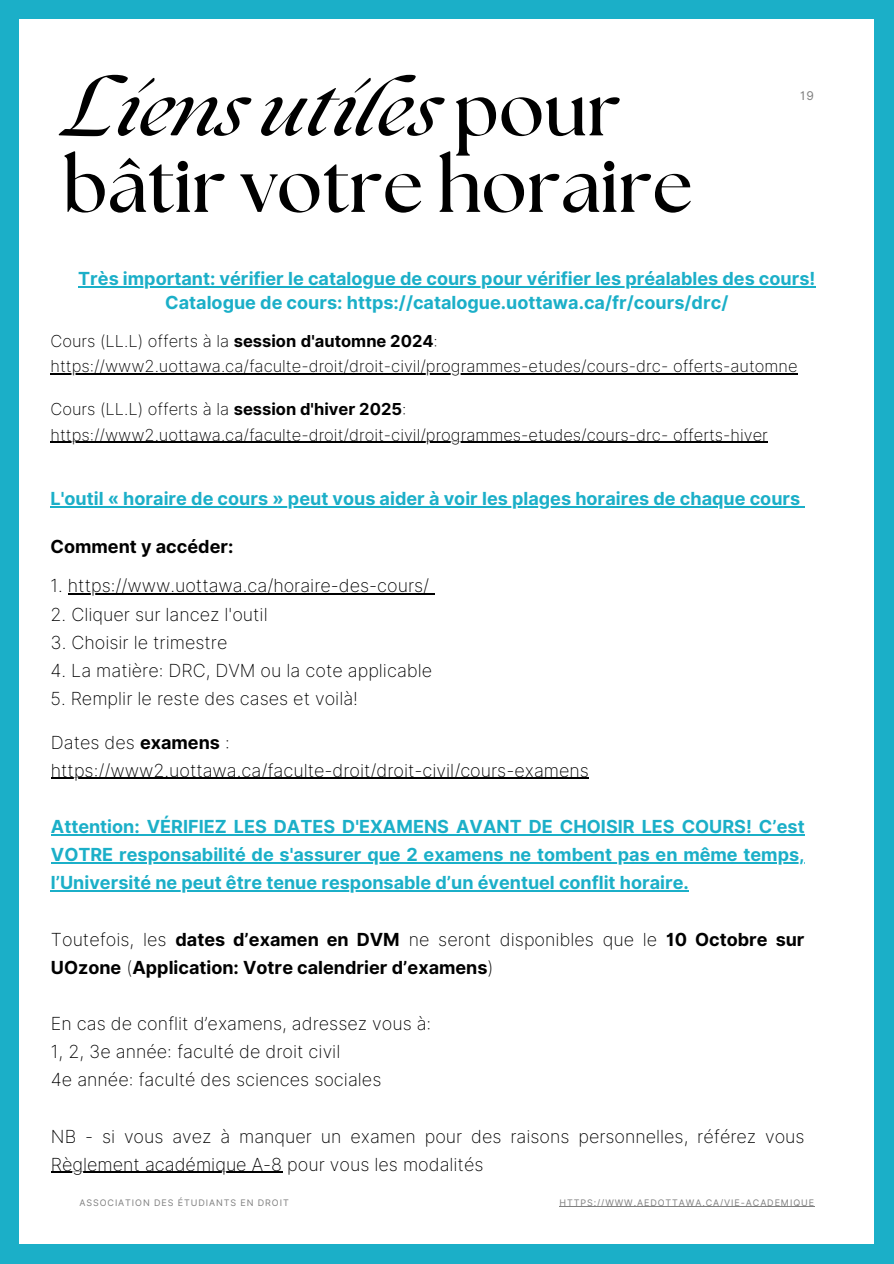
<style>
.page{position:relative;width:894px;height:1264px;background:#fff}
.page>*{position:absolute;margin:0;border:0;box-sizing:border-box;transform-origin:0 0}
.t1{font:700 75px/76.5px "The Seasons";color:#000}
.t2{font:200 18px/28.2px "Inter";color:#000}
.t3{font:700 18px/23.7px "Inter";color:#1bafc8;text-align:center}
.t4{font:700 18px/28.2px "Inter";color:#000}
.t5{font:200 16.5px/25.8px "Inter";color:#000}
.t6{font:12px "Inter";color:#7f7f7f}
.t7{font:9px "Inter";letter-spacing:.1em;color:#7f7f7f}
.s1{font-style:italic}
.s2{font-weight:700}
.s3{font-weight:200}
</style>
<div class="page">
<div style="left:0;top:0;width:893px;height:1263px;background:#1bafc8"></div>
<div style="left:19px;top:19px;width:854px;height:1224px;background:#fff"></div>
<hr style="left:559px;top:1206px;width:255px;height:1px;background:#7f7f7f">
<hr style="left:50px;top:442px;width:717px;height:1px;background:#000">
<hr style="left:50px;top:506px;width:750px;height:1px;background:#1bafc8">
<hr style="left:68px;top:593px;width:361px;height:1px;background:#000">
<hr style="left:51px;top:778px;width:537px;height:1px;background:#000">
<hr style="left:51px;top:834px;width:753px;height:1px;background:#1bafc8">
<hr style="left:51px;top:862px;width:753px;height:1px;background:#1bafc8">
<hr style="left:51px;top:890px;width:637px;height:1px;background:#1bafc8">
<hr style="left:51px;top:1171px;width:231px;height:1px;background:#000">
<hr style="left:78px;top:286px;width:644px;height:1px;background:#1bafc8">
<hr style="left:722px;top:286px;width:93px;height:1px;background:#1bafc8">
<hr style="left:50px;top:373px;width:747px;height:2px;background:#000">
<h1 class="t1" style="left:63px;top:75px;width:631px"><span class="s1">Liens utiles</span> pour bâtir votre horaire</h1>
<p class="t6" style="left:799px;top:89px;width:15px">19</p>
<p class="t3" style="left:78px;top:266px;width:738px">Très important: vérifier le catalogue de cours pour vérifier les préalables des cours!<br>Catalogue de cours: https://catalogue.uottawa.ca/fr/cours/drc/</p>
<p class="t5" style="left:50px;top:328px;width:748px">Cours (LL.L) offerts à la <span class="s2">session d'automne 2024</span>: https://www2.uottawa.ca/faculte-droit/droit-civil/programmes-etudes/cours-drc- offerts-automne</p>
<p class="t5" style="left:50px;top:396px;width:357px">Cours (LL.L) offerts à la <span class="s2">session d'hiver 2025</span>:</p>
<h2 class="t5" style="left:50px;top:422px;width:718px">https://www2.uottawa.ca/faculte-droit/droit-civil/programmes-etudes/cours-drc- offerts-hiver</h2>
<h2 class="t3" style="left:50px;top:487px;width:751px">L'outil « horaire de cours » peut vous aider à voir les plages horaires de chaque cours</h2>
<p class="t4" style="left:50px;top:532px;width:184px">Comment y accéder:</p>
<p class="t2" style="left:50px;top:572px;width:380px">1. https://www.uottawa.ca/horaire-des-cours/</p>
<p class="t2" style="left:50px;top:600px;width:218px">2. Cliquer sur lancez l'outil</p>
<p class="t2" style="left:50px;top:628px;width:178px">3. Choisir le trimestre</p>
<p class="t2" style="left:50px;top:656px;width:383px">4. La matière: DRC, DVM ou la cote applicable</p>
<p class="t2" style="left:50px;top:684px;width:309px">5. Remplir le reste des cases et voilà!</p>
<p class="t2" style="left:51px;top:728px;width:180px">Dates des <span class="s2">examens</span> :</p>
<p class="t2" style="left:51px;top:756px;width:539px">https://www2.uottawa.ca/faculte-droit/droit-civil/cours-examens</p>
<p class="t3" style="left:51px;top:814px;width:755px">Attention: VÉRIFIEZ LES DATES D'EXAMENS AVANT DE CHOISIR LES COURS! C’est</p>
<p class="t3" style="left:51px;top:842px;width:755px">VOTRE responsabilité de s'assurer que 2 examens ne tombent pas en même temps,</p>
<p class="t3" style="left:51px;top:870px;width:639px">l’Université ne peut être tenue responsable d’un éventuel conflit horaire.</p>
<p class="t4" style="left:51px;top:924px;width:350px"><span class="s3">Toutefois, les</span> dates d’examen en DVM</p>
<p class="t4" style="left:51px;top:924px;width:755px;text-indent:358px"><span class="s3">ne seront disponibles que le</span> 10 Octobre sur<br>UOzone <span class="s3">(</span>Application: Votre calendrier d’examens<span class="s3">)</span></p>
<p class="t2" style="left:51px;top:1009px;width:382px">En cas de conflit d’examens, adressez vous à:<br>1, 2, 3e année: faculté de droit civil<br>4e année: faculté des sciences sociales</p>
<p class="t2" style="left:51px;top:1121px;width:755px">NB - si vous avez à manquer un examen pour des raisons personnelles, référez vous<br>Règlement académique A-8 pour vous les modalités</p>
<h2 class="t7" style="left:79px;top:1197px;width:211px">ASSOCIATION DES ÉTUDIANTS EN DROIT</h2>
<p class="t7" style="left:559px;top:1197px;width:256px">HTTPS://WWW.AEDOTTAWA.CA/VIE-ACADEMIQUE</p>
</div>
